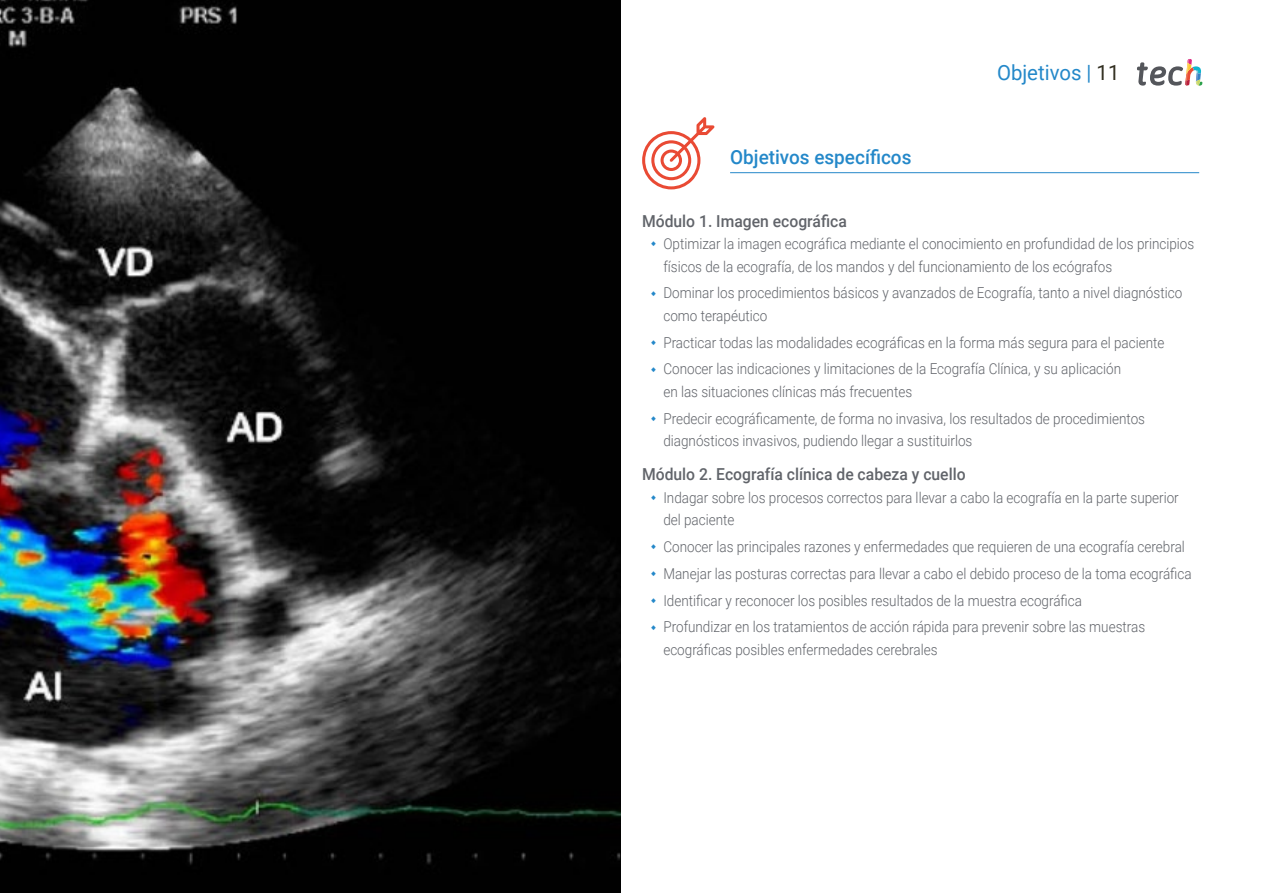
<style>
.page{position:relative;width:1263px;height:893px;background:#fff}
.page>*{position:absolute;margin:0;border:0;box-sizing:border-box;transform-origin:0 0}
.t1{font:21px "Roboto";color:#2488c9}
.t2{font:500 19.5px "Roboto";color:#2488c9}
.t3{font:500 16.5px "Roboto";color:#61646a;scale:.95 1}
.t4{font:300 15px/26.7px "Roboto";color:#61646a;scale:.9 1}
.s1{color:#312e20}
</style>
<div class="page">
<hr style="left:730px;top:172px;width:469px;height:1px;background:#2488c9">
<svg style="left:642px;top:117px;width:72px;height:72px"></svg>
<img style="left:0;top:0;width:621px;height:893px">
<svg style="left:1137px;top:59px;width:65px;height:27px"></svg>
<h2 class="t2" style="left:730px;top:144px;width:183px">Objetivos específicos</h2>
<h1 class="t1" style="left:997px;top:57px;width:124px">Objetivos | <span class="s1">11</span></h1>
<p class="t3" style="left:642px;top:209px;width:217px">Módulo 1. Imagen ecográfica</p>
<p class="t4" style="left:663px;top:232px;width:591px;line-height:22.5px">Optimizar la imagen ecográfica mediante el conocimiento en profundidad de los principios físicos de la ecografía, de los mandos y del funcionamiento de los ecógrafos</p>
<p class="t4" style="left:663px;top:281px;width:578px;line-height:22.5px">Dominar los procedimientos básicos y avanzados de Ecografía, tanto a nivel diagnóstico como terapéutico</p>
<p class="t4" style="left:663px;top:328px;width:558px">Practicar todas las modalidades ecográficas en la forma más segura para el paciente<br>Conocer las indicaciones y limitaciones de la Ecografía Clínica, y su aplicación</p>
<p class="t4" style="left:663px;top:378px;width:537px">en las situaciones clínicas más frecuentes<br>Predecir ecográficamente, de forma no invasiva, los resultados de procedimientos</p>
<p class="t4" style="left:663px;top:427px;width:345px">diagnósticos invasivos, pudiendo llegar a sustituirlos</p>
<p class="t3" style="left:642px;top:463px;width:342px">Módulo 2. Ecografía clínica de cabeza y cuello</p>
<p class="t4" style="left:663px;top:486px;width:574px;line-height:22.5px">Indagar sobre los procesos correctos para llevar a cabo la ecografía en la parte superior del paciente</p>
<p class="t4" style="left:663px;top:533px;width:588px">Conocer las principales razones y enfermedades que requieren de una ecografía cerebral Manejar las posturas correctas para llevar a cabo el debido proceso de la toma ecográfica Identificar y reconocer los posibles resultados de la muestra ecográfica<br>Profundizar en los tratamientos de acción rápida para prevenir sobre las muestras</p>
<p class="t4" style="left:663px;top:635px;width:306px">ecográficas posibles enfermedades cerebrales</p>
</div>
